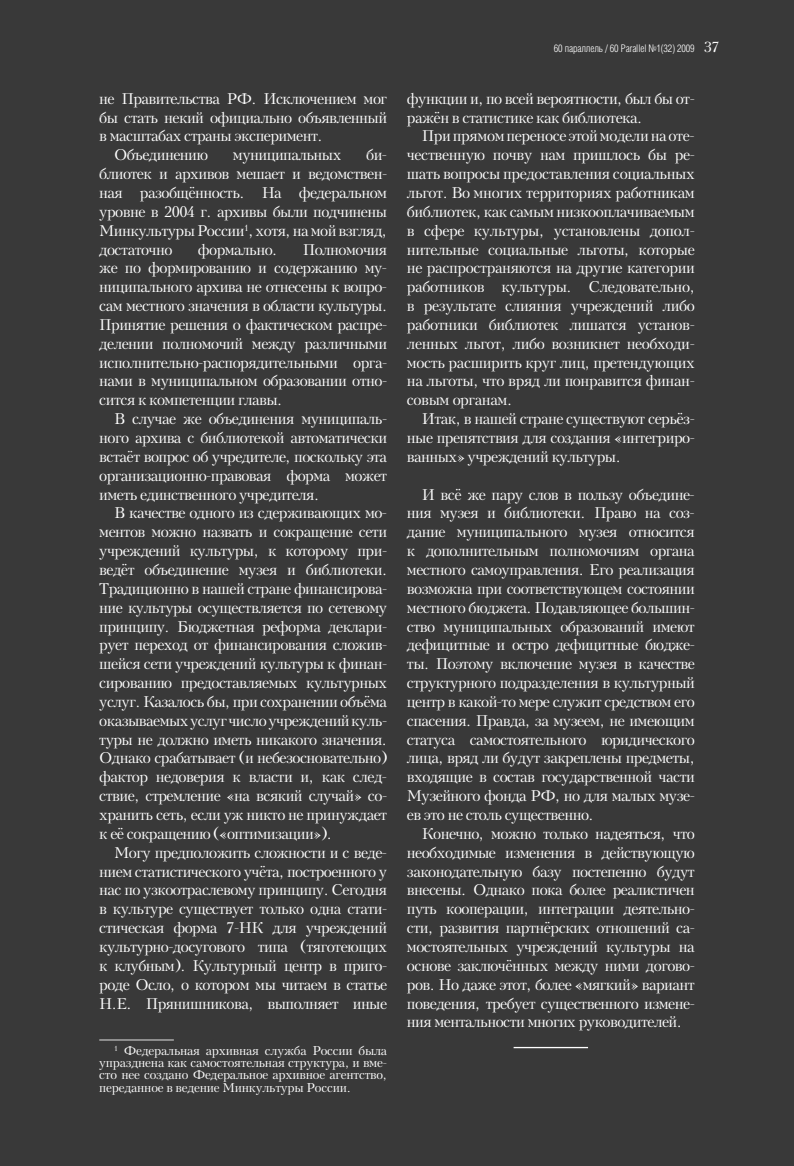
<style>
.page{position:relative;width:794px;height:1166px;background:#393939}
.page>*{position:absolute;margin:0;border:0;box-sizing:border-box;transform-origin:0 0}
.t1{font:14.88px/18.9px "Kudrashov C";letter-spacing:-.04em;color:#fff;text-align:justify}
.t2{font:12.25px/12.2px "Kudrashov C";letter-spacing:-.02em;color:#fff;text-align:justify}
.t3{font:300 10.5px "Helios Cond";letter-spacing:-.01em;color:#fff}
.s1{font-family:"Kudrashov C";font-weight:400;font-size:14px}
</style>
<div class="page">
<hr style="left:99px;top:1039px;width:75px;height:1px;background:#fff">
<hr style="left:513px;top:1047px;width:75px;height:1px;background:#fff">
<p class="t1" style="left:99px;top:89px;width:289px">не Правительства РФ. Исключением мог</p>
<p class="t1" style="left:99px;top:108px;width:289px">бы стать некий официально объявленный</p>
<p class="t1" style="left:99px;top:127px;width:225px">в масштабах страны эксперимент.</p>
<p class="t1" style="left:114px;top:146px;width:95px">Объединению</p>
<p class="t1" style="left:233px;top:146px;width:110px">муниципальных</p>
<p class="t1" style="left:99px;top:146px;width:289px;text-indent:267px">би&shy;блиотек и архивов мешает и ведомствен&shy;ная разобщённость. На федеральном уровне в 2004 г. архивы были подчинены Минкультуры России<sup>1</sup>, хотя, на мой взгляд, достаточно</p>
<p class="t1" style="left:198px;top:240px;width:81px">формально.</p>
<p class="t1" style="left:99px;top:240px;width:289px;text-indent:203px">Полномочия же по формированию и содержанию му&shy;ниципального архива не отнесены к вопро&shy;сам местного значения в области культуры.<br>Принятие решения о фактическом распре&shy;делении полномочий между различными исполнительно-распорядительными орга&shy;нами в муниципальном образовании отно&shy;сится к компетенции главы.</p>
<p class="t1" style="left:99px;top:410px;width:289px;text-indent:15px">В случае же объединения муниципаль&shy;ного архива с библиотекой автоматически встаёт вопрос об учредителе, поскольку эта организационно-правовая форма может иметь единственного учредителя.</p>
<p class="t1" style="left:99px;top:504px;width:289px;text-indent:15px">В качестве одного из сдерживающих мо&shy;ментов можно назвать и сокращение сети учреждений культуры, к которому при&shy;ведёт объединение музея и библиотеки.<br>Традиционно в нашей стране финансирова&shy;ние культуры осуществляется по сетевому принципу. Бюджетная реформа деклари&shy;рует переход от финансирования сложив&shy;шейся сети учреждений культуры к финан&shy;сированию предоставляемых культурных услуг. Казалось бы, при сохранении объёма оказываемых услуг число учреждений куль&shy;туры не должно иметь никакого значения.<br>Однако срабатывает (и небезосновательно) фактор недоверия к власти и, как след&shy;ствие, стремление «на всякий случай» со&shy;хранить сеть, если уж никто не принуждает к её сокращению («оптимизации»).</p>
<p class="t1" style="left:99px;top:843px;width:289px;text-indent:15px">Могу предположить сложности и с веде&shy;нием статистического учёта, построенного у нас по узкоотраслевому принципу. Сегодня в культуре существует только одна стати&shy;стическая форма 7-НК для учреждений культурно-досугового типа (тяготеющих к клубным). Культурный центр в приго&shy;роде Осло, о котором мы читаем в статье Н.Е. Прянишникова, выполняет иные</p>
<p class="t2" style="left:99px;top:1044px;width:289px;text-indent:15px"><sup>1</sup> Федеральная архивная служба России была упразднена как самостоятельная структура, и вме&shy;сто нее создано Федеральное архивное агентство, переданное в ведение Минкультуры России.</p>
<p class="t3" style="left:554px;top:42px;width:167px">60 параллель / 60 Parallel №1(32) 2009 <span class="s1">37</span></p>
<p class="t1" style="left:407px;top:89px;width:289px">функции и, по всей вероятности, был бы от&shy;ражён в статистике как библиотека.</p>
<p class="t1" style="left:407px;top:127px;width:289px;text-indent:15px">При прямом переносе этой модели наоте&shy;чественную почву нам пришлось бы ре&shy;шать вопросы предоставления социальных льгот. Во многих территориях работникам библиотек, как самым низкооплачиваемым в сфере культуры, установлены допол&shy;нительные социальные льготы, которые не распространяются на другие категории работников культуры. Следовательно, в результате слияния учреждений либо работники библиотек лишатся установ&shy;ленных льгот, либо возникнет необходи&shy;мость расширить круг лиц, претендующих на льготы, что вряд ли понравится финан&shy;совым органам.</p>
<p class="t1" style="left:407px;top:410px;width:289px;text-indent:15px">Итак, в нашей стране существуют серьёз&shy;ные препятствия для создания «интегриро&shy;ванных» учреждений культуры.</p>
<p class="t1" style="left:407px;top:485px;width:289px;text-indent:15px">И всё же пару слов в пользу объедине&shy;ния музея и библиотеки. Право на соз&shy;дание муниципального музея относится к дополнительным полномочиям органа местного самоуправления. Его реализация возможна при соответствующем состоянии местного бюджета. Подавляющее большин&shy;ство муниципальных образований имеют дефицитные и остро дефицитные бюдже&shy;ты. Поэтому включение музея в качестве структурного подразделения в культурный центр в какой-то мере служит средством его спасения. Правда, за музеем, не имеющим статуса самостоятельного юридического лица, вряд ли будут закреплены предметы, входящие в состав государственной части Музейного фонда РФ, но для малых музе&shy;ев это не столь существенно.</p>
<p class="t1" style="left:407px;top:824px;width:289px;text-indent:15px">Конечно, можно только надеяться, что необходимые изменения в действующую законодательную базу постепенно будут внесены. Однако пока более реалистичен путь кооперации, интеграции деятельно&shy;сти, развития партнёрских отношений са&shy;мостоятельных учреждений культуры на основе заключённых между ними догово&shy;ров. Но даже этот, более «мягкий» вариант поведения, требует существенного измене&shy;ния ментальности многих руководителей.</p>
</div>
